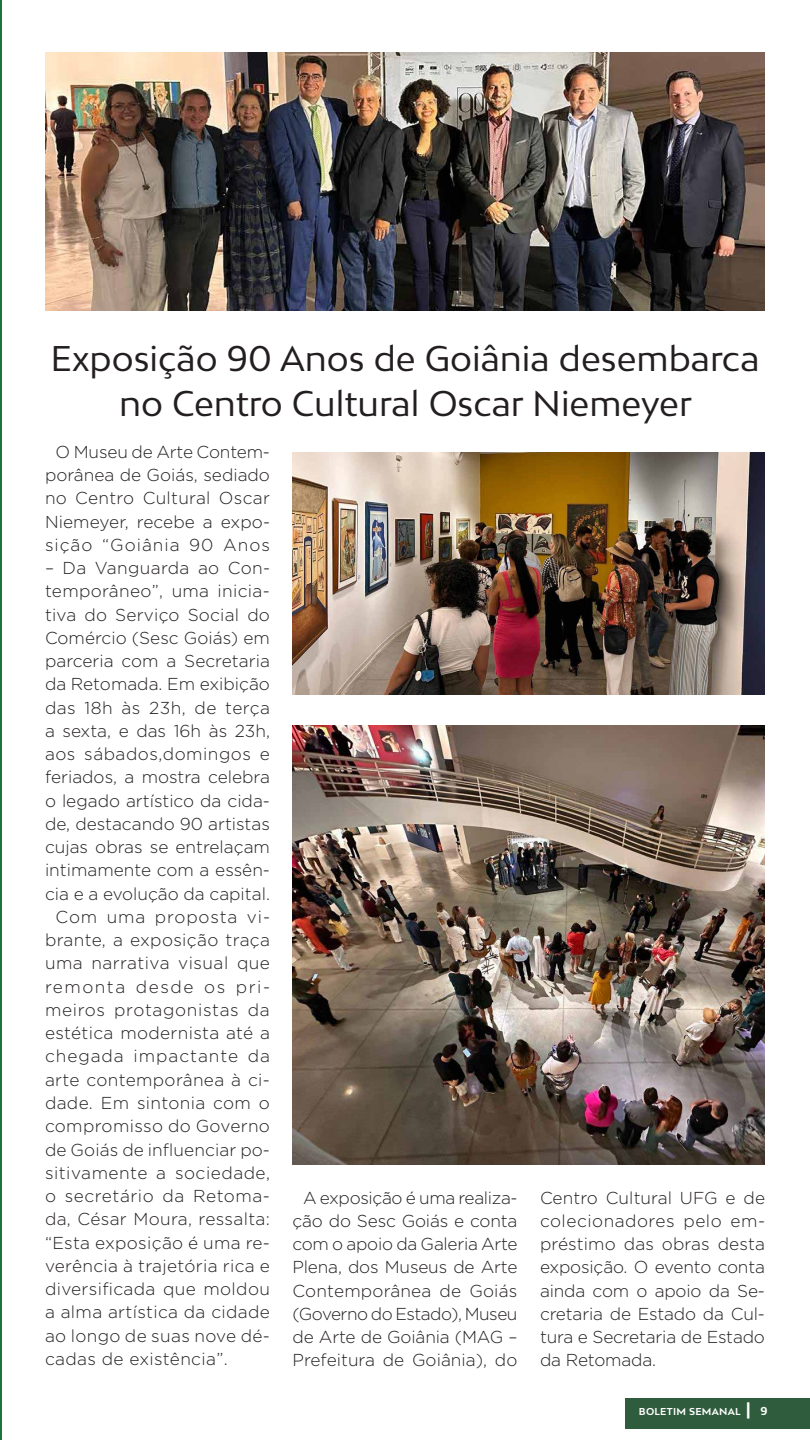
<style>
.page{position:relative;width:810px;height:1440px;background:#fff}
.page>*{position:absolute;margin:0;border:0;box-sizing:border-box;transform-origin:0 0}
.t1{font:33.75px/45px "Bw Mitga";color:#231f20;text-align:center}
.t2{font:300 17.25px/23.2px "Gotham";letter-spacing:.01em;color:#231f20;text-align:justify}
.t3{font:300 17.25px "Gotham";letter-spacing:.03em;color:#231f20}
.t4{font:300 17.25px "Gotham";letter-spacing:.04em;color:#231f20}
.t5{font:300 17.25px "Gotham";letter-spacing:.055em;color:#231f20}
.t6{font:300 17.25px "Gotham";letter-spacing:.085em;color:#231f20}
.t7{font:300 17.25px "Gotham";letter-spacing:.05em;color:#231f20}
.t8{font:700 9.45px "Bw Mitga";letter-spacing:.03em;color:#fff}
.s1{font-size:16.27px}
.s2{font-size:10.88px}
</style>
<div class="page">
<div style="left:625px;top:1398px;width:185px;height:31px;background:#2f5c3d"></div>
<hr style="left:0;top:0;width:2px;height:1440px;background:#1e743a">
<img style="left:292px;top:452px;width:473px;height:242px">
<img style="left:45px;top:52px;width:720px;height:258px">
<img style="left:292px;top:726px;width:473px;height:438px">
<h1 class="t1" style="left:50px;top:335px;width:711px">Exposição 90 Anos de Goiânia desembarca no Centro Cultural Oscar Niemeyer</h1>
<p class="t2" style="left:45px;top:440px;width:227px;text-indent:11px">O Museu de Arte Contem&shy;porânea de Goiás, sediado no Centro Cultural Oscar Niemeyer, recebe a expo&shy;sição “Goiânia 90 Anos</p>
<p class="t2" style="left:45px;top:556px;width:227px">– Da Vanguarda ao Con-</p>
<p class="t2" style="left:45px;top:579px;width:226px">temporâneo”, uma inicia-</p>
<p class="t2" style="left:45px;top:603px;width:226px">tiva do Serviço Social do</p>
<p class="t2" style="left:45px;top:626px;width:226px">Comércio (Sesc Goiás) em</p>
<p class="t2" style="left:45px;top:649px;width:226px">parceria com a Secretaria</p>
<p class="t2" style="left:45px;top:672px;width:226px">da Retomada. Em exibição</p>
<p class="t3" style="left:45px;top:697px;width:227px">das 18h às 23h, de terça</p>
<p class="t2" style="left:45px;top:719px;width:227px">a sexta, e das 16h às 23h,</p>
<p class="t3" style="left:45px;top:743px;width:226px">aos sábados,domingos e</p>
<p class="t2" style="left:45px;top:765px;width:227px">feriados, a mostra celebra</p>
<p class="t2" style="left:45px;top:789px;width:226px">o legado artístico da cida-</p>
<p class="t2" style="left:45px;top:812px;width:227px">de, destacando 90 artistas</p>
<p class="t2" style="left:45px;top:835px;width:227px">cujas obras se entrelaçam</p>
<p class="t2" style="left:45px;top:858px;width:226px">intimamente com a essên-</p>
<p class="t2" style="left:45px;top:882px;width:227px">cia e a evolução da capital.</p>
<p class="t7" style="left:56px;top:906px;width:216px">Com uma proposta vi-</p>
<p class="t2" style="left:45px;top:928px;width:227px">brante, a exposição traça</p>
<p class="t2" style="left:45px;top:951px;width:226px">uma narrativa visual que</p>
<p class="t6" style="left:45px;top:976px;width:227px">remonta desde os pri-</p>
<p class="t4" style="left:45px;top:999px;width:226px">meiros protagonistas da</p>
<p class="t2" style="left:45px;top:1021px;width:226px">estética modernista até a</p>
<p class="t5" style="left:45px;top:1045px;width:227px">chegada impactante da</p>
<p class="t2" style="left:45px;top:1068px;width:226px">arte contemporânea à ci-</p>
<p class="t2" style="left:45px;top:1091px;width:226px">dade. Em sintonia com o</p>
<p class="t2" style="left:45px;top:1114px;width:226px">compromisso do Governo</p>
<p class="t2" style="left:45px;top:1137px;width:226px">de Goiás de influenciar po-</p>
<p class="t3" style="left:45px;top:1162px;width:227px">sitivamente a sociedade,</p>
<p class="t3" style="left:45px;top:1185px;width:226px">o secretário da Retoma-</p>
<p class="t2" style="left:45px;top:1207px;width:227px">da, César Moura, ressalta:</p>
<p class="t2" style="left:45px;top:1230px;width:227px">“Esta exposição é uma re-</p>
<p class="t2" style="left:45px;top:1254px;width:227px">verência à trajetória rica e</p>
<p class="t2" style="left:45px;top:1277px;width:226px">diversificada que moldou</p>
<p class="t2" style="left:45px;top:1300px;width:226px">a alma artística da cidade</p>
<p class="t2" style="left:45px;top:1323px;width:226px">ao longo de suas nove dé-</p>
<p class="t2" style="left:45px;top:1347px;width:184px">cadas de existência”.</p>
<p class="t2" style="left:293px;top:1185px;width:227px;text-indent:11px">A exposição é uma realiza&shy;ção do Sesc Goiás e conta com o apoio da Galeria Arte Plena, dos Museus de Arte Contemporânea de Goiás (Governo do Estado), Museu de Arte de Goiânia (MAG – Prefeitura de Goiânia), do</p>
<p class="t2" style="left:540px;top:1186px;width:227px">Centro Cultural UFG e de colecionadores pelo em&shy;préstimo das obras desta exposição. O evento conta ainda com o apoio da Se&shy;cretaria de Estado da Cul&shy;tura e Secretaria de Estado da Retomada.</p>
<p class="t8" style="left:639px;top:1405px;width:130px">BOLETIM SEMANAL <span class="s1">|</span> <span class="s2">9</span></p>
</div>
